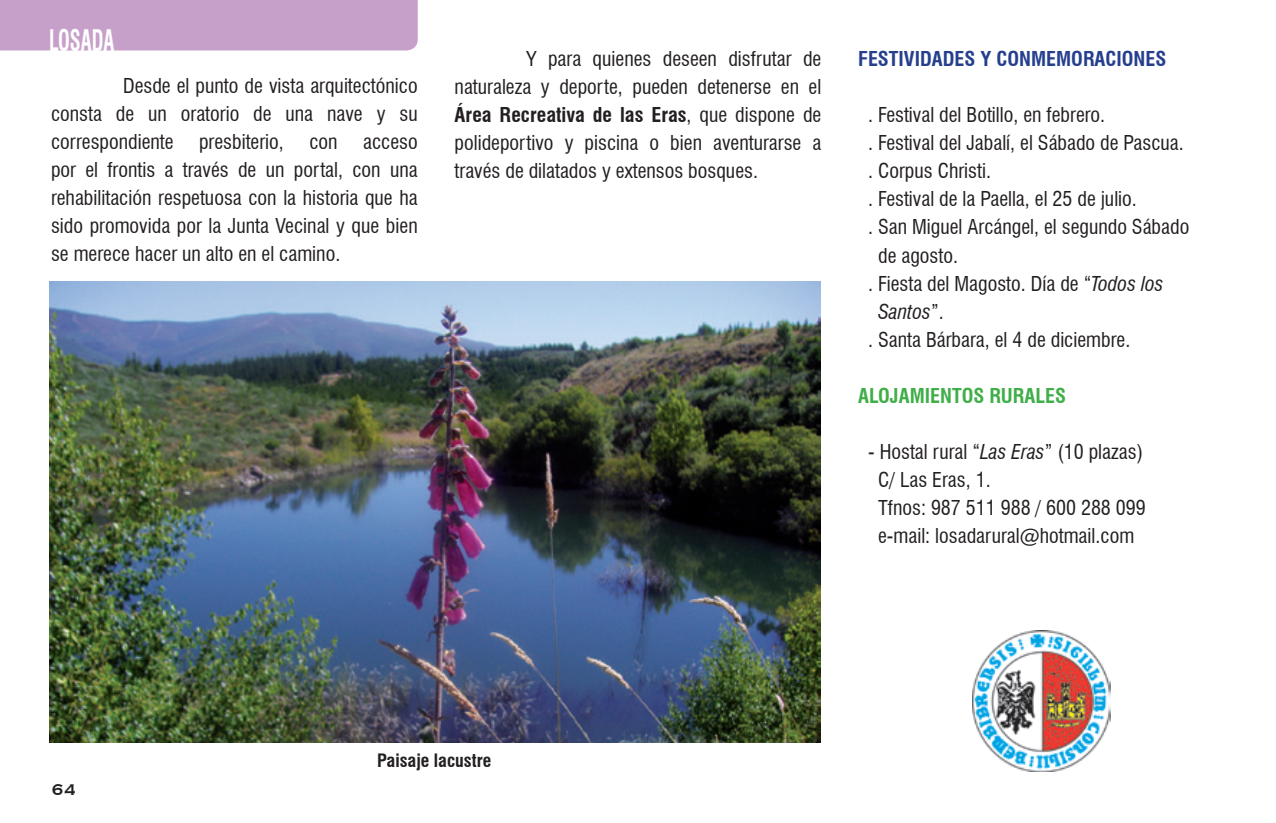
<style>
.page{position:relative;width:1276px;height:823px;background:#fff}
.page>*{position:absolute;margin:0;border:0;box-sizing:border-box;transform-origin:0 0}
.t1{font:700 condensed 29px "Swiss 721 BT";color:#fff;scale:.69 1}
.t2{font:condensed 20px/28px "Swiss 721 BT";color:#231f20;text-align:justify}
.t3{font:700 condensed 20px "Swiss 721 BT";color:#253f8e}
.t4{font:700 condensed 20px "Swiss 721 BT";color:#40ae49}
.t5{font:italic condensed 20px "Swiss 721 BT";color:#231f20}
.t6{font:700 20px "Copperplate Gothic BT";color:#231f20}
.t7{font:700 condensed 18px "Swiss 721 BT";color:#231f20}
.s1{font-weight:700}
.s2{font-style:italic}
.s3{font-style:normal}
</style>
<div class="page">
<div style="left:0;top:0;width:418px;height:50px;background:#c7a0c9"></div>
<img style="left:49px;top:281px;width:771px;height:460px">
<img style="left:972px;top:630px;width:138px;height:141px">
<p class="t1" style="left:49px;top:23px;width:96px">LOSADA</p>
<p class="t2" style="left:51px;top:71px;width:368px;text-indent:72px">Desde el punto de vista arquitectónico consta de un oratorio de una nave y su correspondiente</p>
<p class="t2" style="left:199px;top:127px;width:86px">presbiterio,</p>
<p class="t2" style="left:309px;top:127px;width:30px">con</p>
<p class="t2" style="left:51px;top:127px;width:368px;text-indent:312px">acceso por el frontis a través de un portal, con una rehabilitación respetuosa con la historia que ha sido promovida por la Junta Vecinal y que bien se merece hacer un alto en el camino.</p>
<p class="t2" style="left:454px;top:44px;width:368px;text-indent:72px">Y para quienes deseen disfrutar de naturaleza y deporte, pueden detenerse en el <span class="s1">Área Recreativa de las Eras</span>, que dispone de polideportivo y piscina o bien aventurarse a través de dilatados y extensos bosques.</p>
<p class="t3" style="left:858px;top:47px;width:310px">FESTIVIDADES Y CONMEMORACIONES</p>
<p class="t2" style="left:868px;top:101px;width:239px">. Festival del Botillo, en febrero.</p>
<p class="t2" style="left:868px;top:129px;width:317px">. Festival del Jabalí, el Sábado de Pascua.</p>
<p class="t2" style="left:868px;top:157px;width:124px">. Corpus Christi.</p>
<p class="t2" style="left:868px;top:185px;width:270px">. Festival de la Paella, el 25 de julio.</p>
<p class="t2" style="left:868px;top:213px;width:323px">. San Miguel Arcángel, el segundo Sábado</p>
<p class="t2" style="left:878px;top:241px;width:81px">de agosto.</p>
<p class="t2" style="left:868px;top:269px;width:297px">. Fiesta del Magosto. Día de “<span class="s2">Todos los</span></p>
<p class="t5" style="left:878px;top:299px;width:67px">Santos<span class="s3">”.</span></p>
<p class="t2" style="left:868px;top:325px;width:264px">. Santa Bárbara, el 4 de diciembre.</p>
<p class="t4" style="left:858px;top:383px;width:209px">ALOJAMIENTOS RURALES</p>
<p class="t2" style="left:868px;top:437px;width:276px">- Hostal rural “<span class="s2">Las Eras</span>” (10 plazas)</p>
<p class="t2" style="left:878px;top:465px;width:114px">C/ Las Eras, 1.</p>
<p class="t2" style="left:878px;top:493px;width:269px">Tfnos: 987 511 988 / 600 288 099</p>
<p class="t2" style="left:878px;top:521px;width:258px">e-mail: losadarural@hotmail.com</p>
<p class="t6" style="left:51px;top:778px;width:27px">64</p>
<p class="t7" style="left:377px;top:749px;width:116px">Paisaje lacustre</p>
</div>
